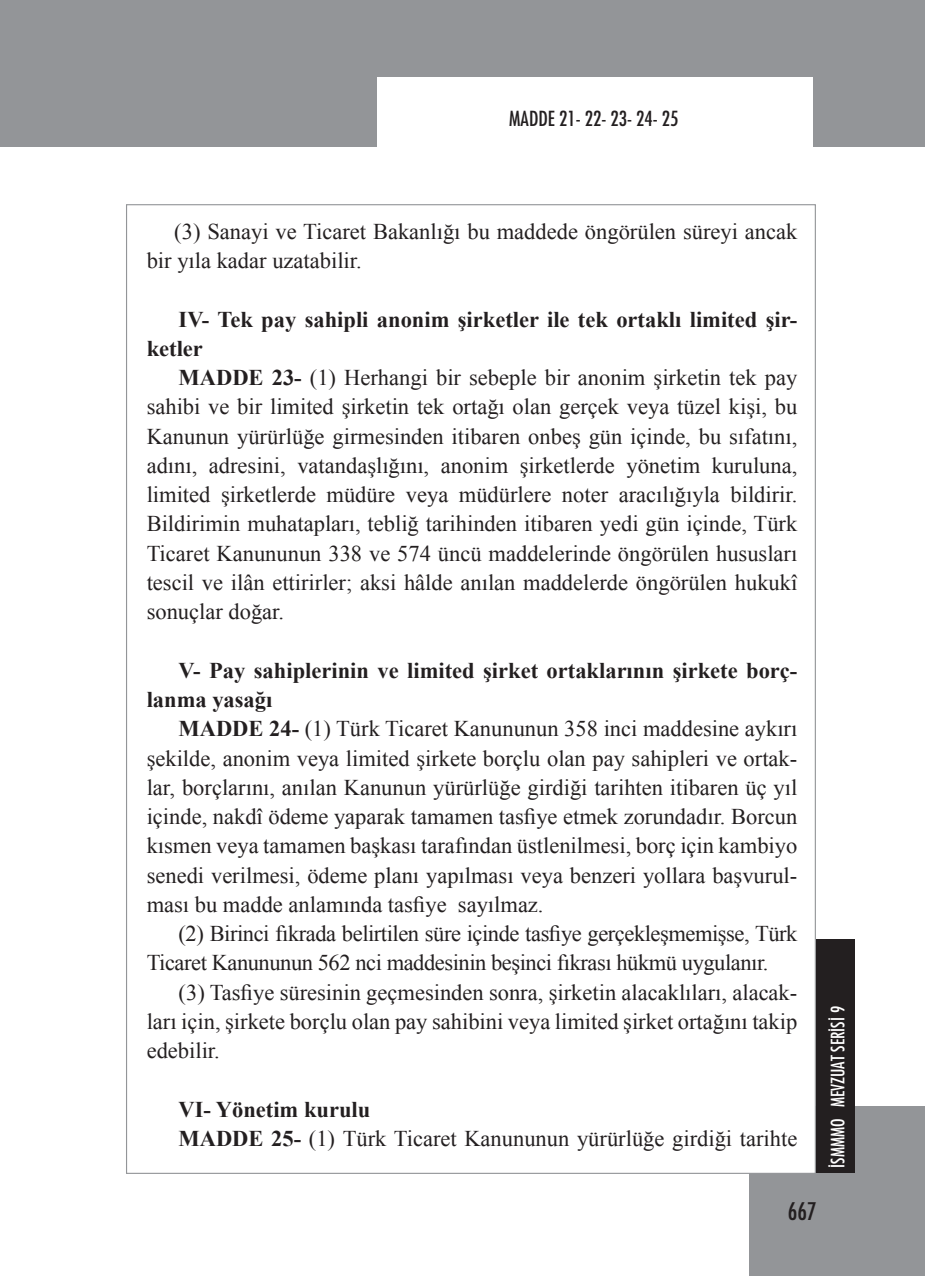
<style>
.page{position:relative;width:925px;height:1276px;background:#fff}
.page>*{position:absolute;margin:0;border:0;box-sizing:border-box;transform-origin:0 0}
.t1{font:23.62px "Futura Cond Nr Tr";color:#231f20}
.t2{font:22.5px/29.2px "Times New Roman";color:#231f20;text-align:justify}
.t3{font:700 22.5px/29.2px "Times New Roman";color:#231f20}
.t4{font:22.5px/29.2px "Times New Roman";letter-spacing:-.02em;color:#231f20}
.t5{font:20.25px "Futura Cond Nr Tr";color:#231f20}
.t6{font:18px "Futura Cond Nr Tr";color:#fff}
.s1{font-weight:700}
</style>
<div class="page">
<div style="left:0;top:0;width:925px;height:146px;background:#939598"></div>
<div style="left:749px;top:1107px;width:176px;height:169px;background:#939598"></div>
<div style="left:126px;top:204px;width:690px;height:970px;background:#fff;border:1px solid #939598"></div>
<div style="left:377px;top:77px;width:435px;height:93px;background:#fff"></div>
<div style="left:816px;top:939px;width:39px;height:234px;background:#231f20"></div>
<p class="t5" style="left:509px;top:106px;width:171px">MADDE 21- 22- 23- 24- 25</p>
<p class="t2" style="left:147px;top:216px;width:652px;text-indent:28px">(3) Sanayi ve Ticaret Bakanlığı bu maddede öngörülen süreyi ancak bir yıla kadar uzatabilir.</p>
<p class="t3" style="left:147px;top:304px;width:652px;text-indent:32px">IV- Tek pay sahipli anonim şirketler ile tek ortaklı limited şir&shy;ketler</p>
<p class="t2" style="left:147px;top:363px;width:652px;text-indent:32px"><span class="s1">MADDE 23-</span> (1) Herhangi bir sebeple bir anonim şirketin tek pay sahibi ve bir limited şirketin tek ortağı olan gerçek veya tüzel kişi, bu Kanunun yürürlüğe girmesinden itibaren onbeş gün içinde, bu sıfatını, adını, adresini, vatandaşlığını, anonim şirketlerde yönetim kuruluna, limited şirketlerde müdüre veya müdürlere noter aracılığıyla bildirir.<br>Bildirimin muhatapları, tebliğ tarihinden itibaren yedi gün içinde, Türk Ticaret Kanununun 338 ve 574 üncü maddelerinde öngörülen hususları tescil ve ilân ettirirler; aksi hâlde anılan maddelerde öngörülen hukukî sonuçlar doğar.</p>
<p class="t3" style="left:147px;top:655px;width:652px;text-indent:32px">V- Pay sahiplerinin ve limited şirket ortaklarının şirkete borç&shy;lanma yasağı</p>
<p class="t2" style="left:147px;top:714px;width:652px;text-indent:32px"><span class="s1">MADDE 24-</span> (1) Türk Ticaret Kanununun 358 inci maddesine aykırı şekilde, anonim veya limited şirkete borçlu olan pay sahipleri ve ortak&shy;lar, borçlarını, anılan Kanunun yürürlüğe girdiği tarihten itibaren üç yıl içinde, nakdî ödeme yaparak tamamen tasfiye etmek zorundadır. Borcun kısmen veya tamamen başkası tarafından üstlenilmesi, borç için kambiyo senedi verilmesi, ödeme planı yapılması veya benzeri yollara başvurul&shy;ması bu madde anlamında tasfiye sayılmaz.</p>
<p class="t4" style="left:147px;top:918px;width:652px;text-indent:32px">(2) Birinci fıkrada belirtilen süre içinde tasfiye gerçekleşmemişse, Türk<br>Ticaret Kanununun 562 nci maddesinin beşinci fıkrası hükmü uygulanır.</p>
<p class="t2" style="left:147px;top:977px;width:652px;text-indent:32px">(3) Tasfiye süresinin geçmesinden sonra, şirketin alacaklıları, alacak&shy;ları için, şirkete borçlu olan pay sahibini veya limited şirket ortağını takip edebilir.</p>
<p class="t2" style="left:179px;top:1094px;width:620px"><span class="s1">VI- Yönetim kurulu<br>MADDE 25-</span> (1) Türk Ticaret Kanununun yürürlüğe girdiği tarihte</p>
<p class="t6" style="left:826px;top:1167px;width:163px;rotate:-90deg">İSMMMO MEVZUAT SERİSİ 9</p>
<p class="t1" style="left:788px;top:1196px;width:31px">667</p>
</div>
